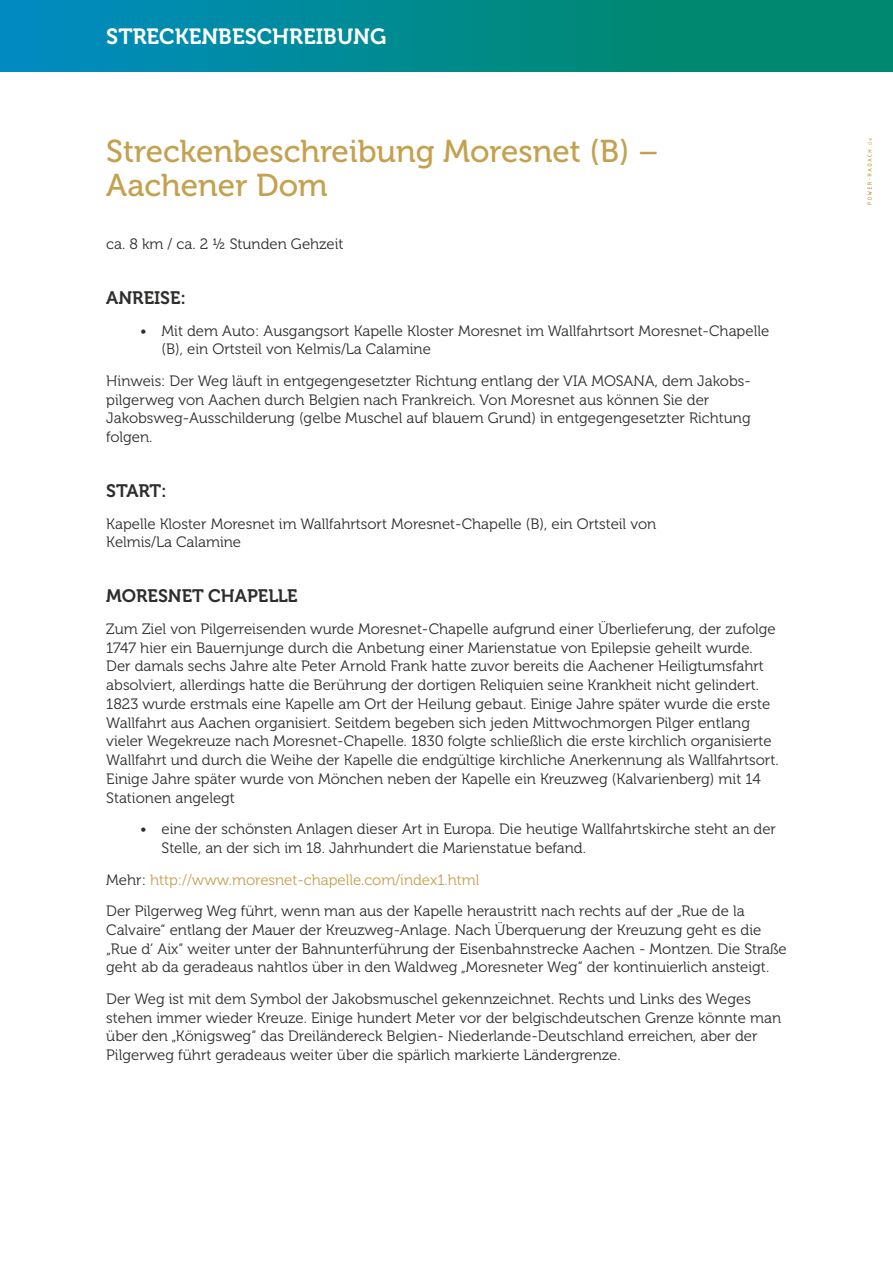
<style>
.page{position:relative;width:893px;height:1263px;background:#fff}
.page>*{position:absolute;margin:0;border:0;box-sizing:border-box;transform-origin:0 0}
.t1{font:31.5px/34.5px "Museo 500";color:#c4a14f}
.t2{font:21.9px "Museo 700";color:#fff}
.t3{font:18px "Museo 700";color:#2f2e2d}
.t4{font:15px/18.8px "Museo 300";color:#2f2e2d}
.s1{color:#c4a14f}
</style>
<div class="page">
<svg style="left:867px;top:138px;width:5px;height:67px"></svg>
<div style="left:0;top:0;width:893px;height:71px;background:linear-gradient(to right,#008cbe,#008860)"></div>
<h2 class="t2" style="left:106px;top:24px;width:282px">STRECKENBESCHREIBUNG</h2>
<h1 class="t1" style="left:106px;top:134px;width:554px">Streckenbeschreibung Moresnet (B) –<br>Aachener Dom</h1>
<p class="t4" style="left:106px;top:235px;width:239px">ca. 8 km / ca. 2 ½ Stunden Gehzeit</p>
<p class="t3" style="left:106px;top:288px;width:81px">ANREISE:</p>
<p class="t4" style="left:162px;top:321px;width:609px;text-indent:-21px">• Mit dem Auto: Ausgangsort Kapelle Kloster Moresnet im Wallfahrtsort Moresnet-Chapelle (B), ein Ortsteil von Kelmis/La Calamine</p>
<p class="t4" style="left:106px;top:372px;width:646px">Hinweis: Der Weg läuft in entgegengesetzter Richtung entlang der VIA MOSANA, dem Jakobs&shy;pilgerweg von Aachen durch Belgien nach Frankreich. Von Moresnet aus können Sie der Jakobsweg-Ausschilderung (gelbe Muschel auf blauem Grund) in entgegengesetzter Richtung folgen.</p>
<p class="t3" style="left:106px;top:481px;width:62px">START:</p>
<p class="t4" style="left:106px;top:514px;width:551px">Kapelle Kloster Moresnet im Wallfahrtsort Moresnet-Chapelle (B), ein Ortsteil von<br>Kelmis/La Calamine</p>
<p class="t3" style="left:106px;top:586px;width:193px">MORESNET CHAPELLE</p>
<p class="t4" style="left:106px;top:620px;width:674px">Zum Ziel von Pilgerreisenden wurde Moresnet-Chapelle aufgrund einer Überlieferung, der zufolge 1747 hier ein Bauernjunge durch die Anbetung einer Marienstatue von Epilepsie geheilt wurde.<br>Der damals sechs Jahre alte Peter Arnold Frank hatte zuvor bereits die Aachener Heiligtumsfahrt absolviert, allerdings hatte die Berührung der dortigen Reliquien seine Krankheit nicht gelindert.<br>1823 wurde erstmals eine Kapelle am Ort der Heilung gebaut. Einige Jahre später wurde die erste Wallfahrt aus Aachen organisiert. Seitdem begeben sich jeden Mittwochmorgen Pilger entlang vieler Wegekreuze nach Moresnet-Chapelle. 1830 folgte schließlich die erste kirchlich organisierte Wallfahrt und durch die Weihe der Kapelle die endgültige kirchliche Anerkennung als Wallfahrtsort.<br>Einige Jahre später wurde von Mönchen neben der Kapelle ein Kreuzweg (Kalvarienberg) mit 14<br>Stationen angelegt</p>
<p class="t4" style="left:162px;top:820px;width:616px;text-indent:-21px">• eine der schönsten Anlagen dieser Art in Europa. Die heutige Wallfahrtskirche steht an der<br>Stelle, an der sich im 18. Jahrhundert die Marienstatue befand.</p>
<p class="t4" style="left:106px;top:864px;width:640px;line-height:31.5px">Mehr: <span class="s1">http://www.moresnet-chapelle.com/index1.html<br></span>Der Pilgerweg Weg führt, wenn man aus der Kapelle heraustritt nach rechts auf der „Rue de la</p>
<p class="t4" style="left:106px;top:920px;width:682px">Calvaire“ entlang der Mauer der Kreuzweg-Anlage. Nach Überquerung der Kreuzung geht es die „Rue d‘ Aix“ weiter unter der Bahnunterführung der Eisenbahnstrecke Aachen - Montzen. Die Straße geht ab da geradeaus nahtlos über in den Waldweg „Moresneter Weg“ der kontinuierlich ansteigt.</p>
<p class="t4" style="left:106px;top:989px;width:676px">Der Weg ist mit dem Symbol der Jakobsmuschel gekennzeichnet. Rechts und Links des Weges stehen immer wieder Kreuze. Einige hundert Meter vor der belgischdeutschen Grenze könnte man über den „Königsweg“ das Dreiländereck Belgien- Niederlande-Deutschland erreichen, aber der Pilgerweg führt geradeaus weiter über die spärlich markierte Ländergrenze.</p>
</div>
